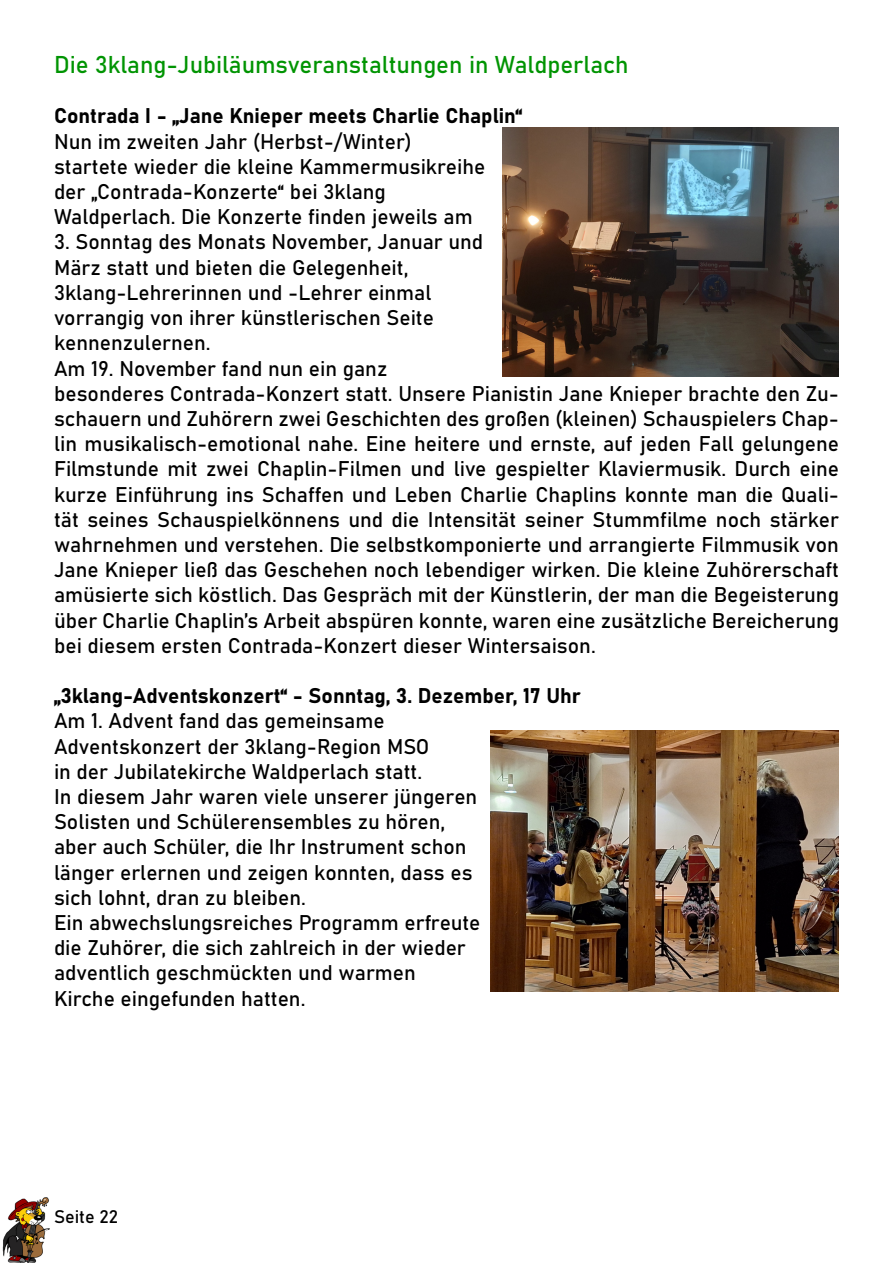
<style>
.page{position:relative;width:893px;height:1263px;background:#fff}
.page>*{position:absolute;margin:0;border:0;box-sizing:border-box;transform-origin:0 0}
.t1{font:24px "Bahnschrift";color:#009402}
.t2{font:21px/25.2px "Bahnschrift";color:#000;text-align:justify}
.t3{font:18px "Bahnschrift";color:#000}
</style>
<div class="page">
<img style="left:502px;top:128px;width:336px;height:249px">
<img style="left:491px;top:730px;width:348px;height:261px">
<img style="left:2px;top:1197px;width:48px;height:66px">
<p class="t1" style="left:54px;top:46px;width:576px">Die 3klang-Jubiläumsveranstaltungen in Waldperlach</p>
<p class="t2" style="left:54px;top:102px;width:470px">Contrada I - „Jane Knieper meets Charlie Chaplin“</p>
<p class="t2" style="left:54px;top:127px;width:360px">Nun im zweiten Jahr (Herbst-/Winter)</p>
<p class="t2" style="left:54px;top:152px;width:433px">startete wieder die kleine Kammermusikreihe</p>
<p class="t2" style="left:54px;top:178px;width:333px">der „Contrada-Konzerte“ bei 3klang</p>
<p class="t2" style="left:54px;top:203px;width:420px">Waldperlach. Die Konzerte finden jeweils am</p>
<p class="t2" style="left:54px;top:228px;width:431px">3. Sonntag des Monats November, Januar und</p>
<p class="t2" style="left:54px;top:253px;width:356px">März statt und bieten die Gelegenheit,</p>
<p class="t2" style="left:54px;top:278px;width:379px">3klang-Lehrerinnen und -Lehrer einmal</p>
<p class="t2" style="left:54px;top:304px;width:382px">vorrangig von ihrer künstlerischen Seite</p>
<p class="t2" style="left:54px;top:329px;width:158px">kennenzulernen.</p>
<p class="t2" style="left:54px;top:354px;width:335px">Am 19. November fand nun ein ganz</p>
<p class="t2" style="left:54px;top:379px;width:787px">besonderes Contrada-Konzert statt. Unsere Pianistin Jane Knieper brachte den Zu&shy;schauern und Zuhörern zwei Geschichten des großen (kleinen) Schauspielers Chap&shy;lin musikalisch-emotional nahe. Eine heitere und ernste, auf jeden Fall gelungene Filmstunde mit zwei Chaplin-Filmen und live gespielter Klaviermusik. Durch eine kurze Einführung ins Schaffen und Leben Charlie Chaplins konnte man die Quali&shy;tät seines Schauspielkönnens und die Intensität seiner Stummfilme noch stärker wahrnehmen und verstehen. Die selbstkomponierte und arrangierte Filmmusik von Jane Knieper ließ das Geschehen noch lebendiger wirken. Die kleine Zuhörerschaft amüsierte sich köstlich. Das Gespräch mit der Künstlerin, der man die Begeisterung über Charlie Chaplin’s Arbeit abspüren konnte, waren eine zusätzliche Bereicherung bei diesem ersten Contrada-Konzert dieser Wintersaison.</p>
<p class="t2" style="left:54px;top:682px;width:528px">„3klang-Adventskonzert“ - Sonntag, 3. Dezember, 17 Uhr</p>
<p class="t2" style="left:54px;top:707px;width:332px">Am 1. Advent fand das gemeinsame</p>
<p class="t2" style="left:54px;top:732px;width:377px">Adventskonzert der 3klang-Region MSO</p>
<p class="t2" style="left:54px;top:757px;width:370px">in der Jubilatekirche Waldperlach statt.</p>
<p class="t2" style="left:54px;top:782px;width:425px">In diesem Jahr waren viele unserer jüngeren</p>
<p class="t2" style="left:54px;top:808px;width:393px">Solisten und Schülerensembles zu hören,</p>
<p class="t2" style="left:54px;top:833px;width:414px">aber auch Schüler, die Ihr Instrument schon</p>
<p class="t2" style="left:54px;top:858px;width:420px">länger erlernen und zeigen konnten, dass es</p>
<p class="t2" style="left:54px;top:883px;width:254px">sich lohnt, dran zu bleiben.</p>
<p class="t2" style="left:54px;top:908px;width:428px">Ein abwechslungsreiches Programm erfreute</p>
<p class="t2" style="left:54px;top:934px;width:413px">die Zuhörer, die sich zahlreich in der wieder</p>
<p class="t2" style="left:54px;top:959px;width:363px">adventlich geschmückten und warmen</p>
<p class="t2" style="left:54px;top:984px;width:253px">Kirche eingefunden hatten.</p>
<p class="t3" style="left:54px;top:1203px;width:66px">Seite 22</p>
</div>
